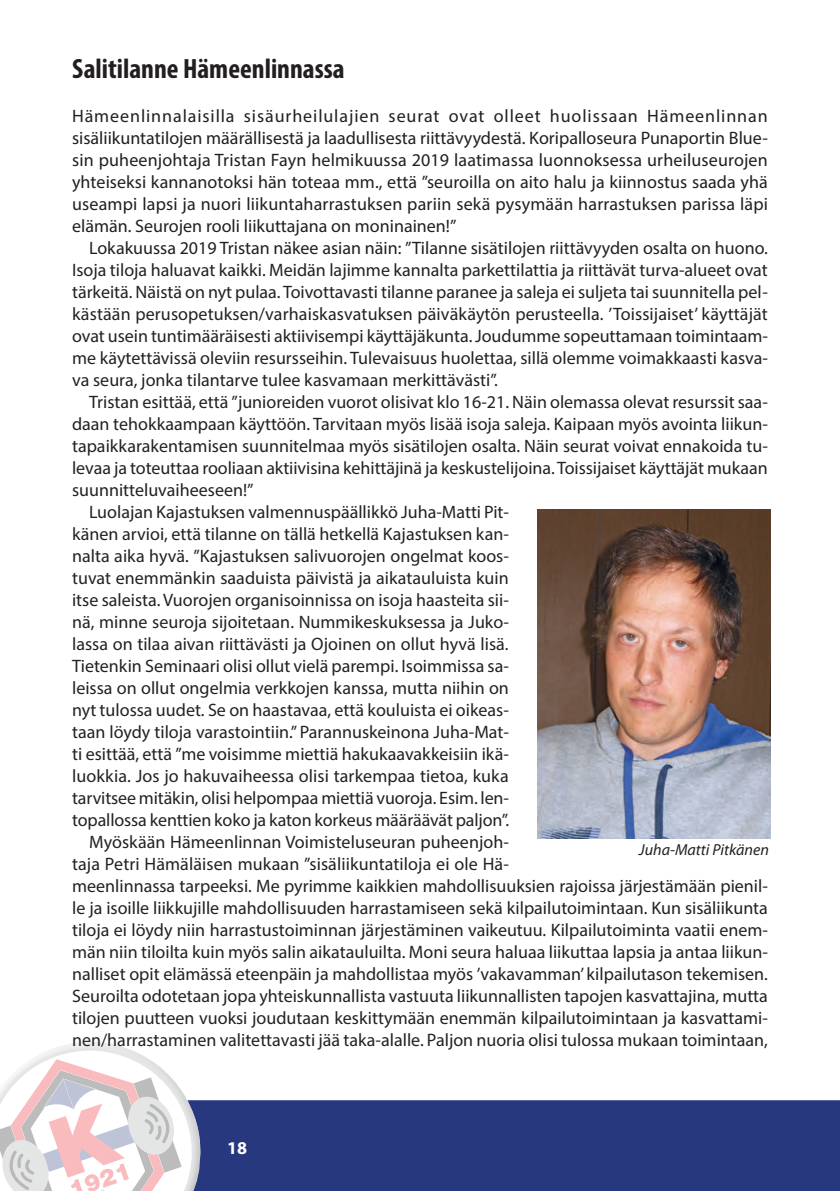
<style>
.page{position:relative;width:840px;height:1191px;background:#fff}
.page>*{position:absolute;margin:0;border:0;box-sizing:border-box;transform-origin:0 0}
.otsikko_uusi{font:700 condensed 28px "Myriad Pro";color:#231f20}
.leipis_sis{font:18px/22px "Myriad Pro";color:#222;text-align:justify}
.leipis{font:18px/22px "Myriad Pro";color:#231f20;text-align:justify}
.t1{font:700 18px "Myriad Pro";color:#fff}
.Kuvateksti{font:italic 16px "Myriad Pro";color:#231f20}
.s1{color:#231f20}
</style>
<div class="page">
<div style="left:231px;top:1100px;width:608px;height:91px;background:#27387f"></div>
<svg style="left:0;top:1042px;width:231px;height:149px"></svg>
<img style="left:537px;top:510px;width:233px;height:328px">
<p class="otsikko_uusi" style="left:72px;top:51px;width:274px">Salitilanne Hämeenlinnassa</p>
<p class="leipis" style="left:72px;top:104px;width:697px">Hämeenlinnalaisilla sisäurheilulajien seurat ovat olleet huolissaan Hämeenlinnan sisäliikuntatilojen määrällisestä ja laadullisesta riittävyydestä. Koripalloseura Punaportin Blue&shy;sin puheenjohtaja Tristan Fayn helmikuussa 2019 laatimassa luonnoksessa urheiluseurojen yhteiseksi kannanotoksi hän toteaa mm., että ”seuroilla on aito halu ja kiinnostus saada yhä useampi lapsi ja nuori liikuntaharrastuksen pariin sekä pysymään harrastuksen parissa läpi elämän. Seurojen rooli liikuttajana on moninainen!”</p>
<p class="leipis_sis" style="left:72px;top:236px;width:697px;text-indent:17px"><span class="s1">Lokakuussa 2019 Tristan näkee asian näin: ”Tilanne s</span>isätilojen riittävyyden osalta on huono.<br>Isoja tiloja haluavat kaikki. Meidän lajimme kannalta parkettilattia ja riittävät turva-alueet ovat tärkeitä. Näistä on nyt pulaa. Toivottavasti tilanne paranee ja saleja ei suljeta tai suunnitella pel&shy;kästään perusopetuksen/varhaiskasvatuksen päiväkäytön perusteella. ’Toissijaiset’ käyttäjät ovat usein tuntimääräisesti aktiivisempi käyttäjäkunta. Joudumme sopeuttamaan toimintaam&shy;me käytettävissä oleviin resursseihin. Tulevaisuus huolettaa, sillä olemme voimakkaasti kasva&shy;va seura, jonka tilantarve tulee kasvamaan merkittävästi”.</p>
<p class="leipis_sis" style="left:72px;top:390px;width:697px;text-indent:17px">Tristan esittää, että ”junioreiden vuorot olisivat klo 16-21. Näin olemassa olevat resurssit saa&shy;daan tehokkaampaan käyttöön. Tarvitaan myös lisää isoja saleja. Kaipaan myös avointa liikun&shy;tapaikkarakentamisen suunnitelmaa myös sisätilojen osalta. Näin seurat voivat ennakoida tu&shy;levaa ja toteuttaa rooliaan aktiivisina kehittäjinä ja keskustelijoina. Toissijaiset käyttäjät mukaan suunnitteluvaiheeseen!”</p>
<p class="leipis_sis" style="left:72px;top:500px;width:438px;text-indent:17px">Luolajan Kajastuksen valmennuspäällikkö Juha-Matti Pit&shy;känen arvioi, että tilanne on tällä hetkellä Kajastuksen kan&shy;nalta aika hyvä. ”Kajastuksen salivuorojen ongelmat koos&shy;tuvat enemmänkin saaduista päivistä ja aikatauluista kuin itse saleista. Vuorojen organisoinnissa on isoja haasteita sii&shy;nä, minne seuroja sijoitetaan. Nummikeskuksessa ja Juko&shy;lassa on tilaa aivan riittävästi ja Ojoinen on ollut hyvä lisä.<br>Tietenkin Seminaari olisi ollut vielä parempi. Isoimmissa sa&shy;leissa on ollut ongelmia verkkojen kanssa, mutta niihin on nyt tulossa uudet. Se on haastavaa, että kouluista ei oikeas&shy;taan löydy tiloja varastointiin.” Parannuskeinona Juha-Mat&shy;ti esittää, että ”me voisimme miettiä hakukaavakkeisiin ikä&shy;luokkia. Jos jo hakuvaiheessa olisi tarkempaa tietoa, kuka tarvitsee mitäkin, olisi helpompaa miettiä vuoroja. Esim. len&shy;topallossa kenttien koko ja katon korkeus määräävät paljon”.</p>
<p class="leipis_sis" style="left:72px;top:830px;width:697px;text-align:left;text-indent:17px">Myöskään Hämeenlinnan Voimisteluseuran puheenjoh-<br>taja Petri Hämäläisen mukaan ”sisäliikuntatiloja ei ole Hä-<br>meenlinnassa tarpeeksi. Me pyrimme kaikkien mahdollisuuksien rajoissa järjestämään pienil&shy;le ja isoille liikkujille mahdollisuuden harrastamiseen sekä kilpailutoimintaan. Kun sisäliikunta tiloja ei löydy niin harrastustoiminnan järjestäminen vaikeutuu. Kilpailutoiminta vaatii enem&shy;män niin tiloilta kuin myös salin aikatauluilta. Moni seura haluaa liikuttaa lapsia ja antaa liikun&shy;nalliset opit elämässä eteenpäin ja mahdollistaa myös ’vakavamman’ kilpailutason tekemisen.<br>Seuroilta odotetaan jopa yhteiskunnallista vastuuta liikunnallisten tapojen kasvattajina, mutta tilojen puutteen vuoksi joudutaan keskittymään enemmän kilpailutoimintaan ja kasvattami&shy;nen/harrastaminen valitettavasti jää taka-alalle. Paljon nuoria olisi tulossa mukaan toimintaan,</p>
<p class="Kuvateksti" style="left:638px;top:839px;width:131px">Juha-Matti Pitkänen</p>
<p class="t1" style="left:227px;top:1136px;width:21px">18</p>
</div>
